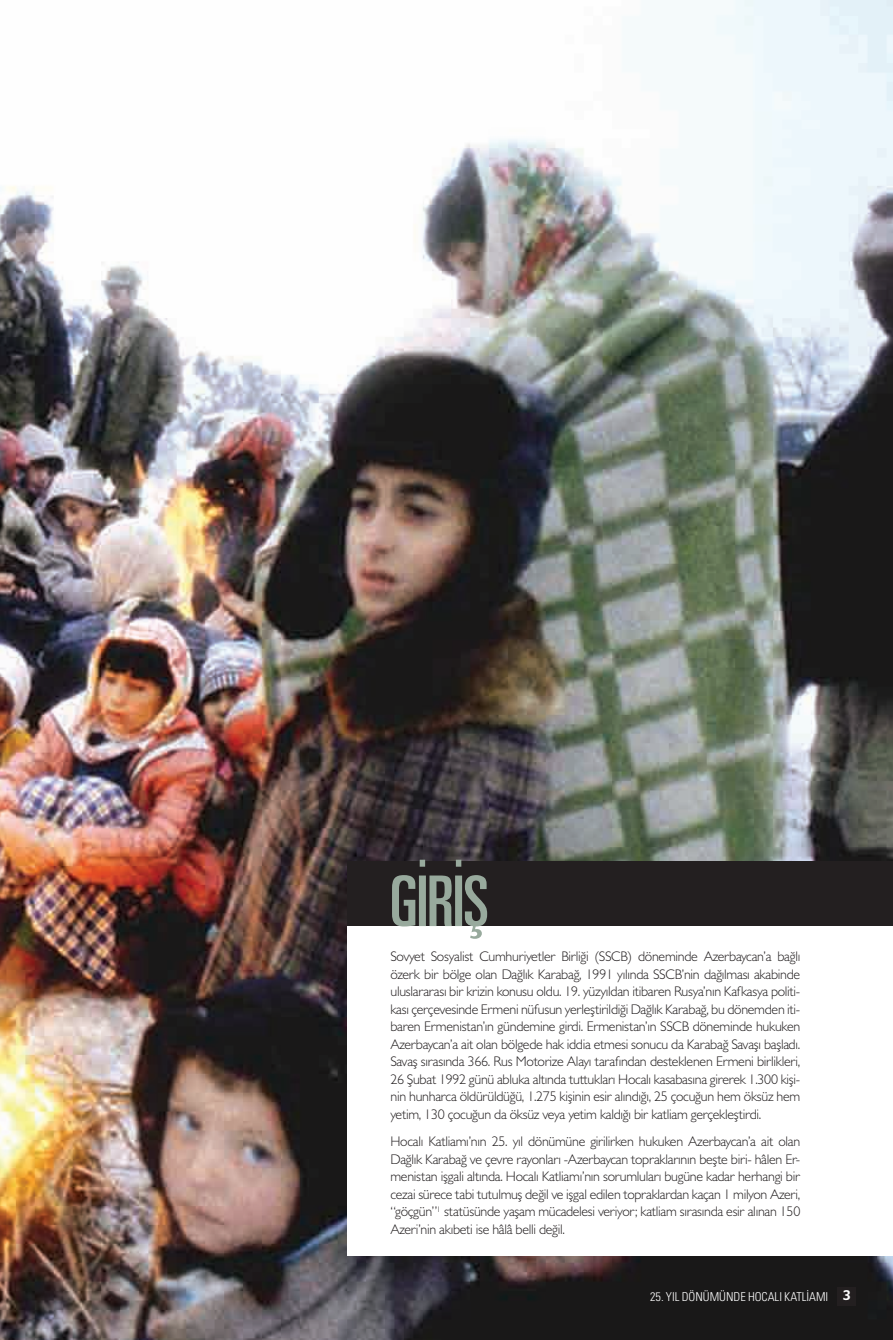
<style>
.page{position:relative;width:893px;height:1340px;background:#fff}
.page>*{position:absolute;margin:0;border:0;box-sizing:border-box;transform-origin:0 0}
.t1{font:ultra-condensed 70px "Univers LT Std";letter-spacing:-.02em;color:#98aa9d}
.t2{font:300 14px/17.5px "Gill Sans MT Pro";letter-spacing:-.02em;color:#231f20;text-align:justify}
.t3{font:300 condensed 12.25px "Univers LT Std";color:#fff}
.s1{font-family:"Stag Sans";font-weight:500;font-stretch:normal;font-size:14px}
</style>
<div class="page">
<img style="left:0;top:0;width:893px;height:1339px">
<div style="left:838px;top:1286px;width:18px;height:19px;background:#231f20"></div>
<div style="left:347px;top:920px;width:546px;height:336px;background:#fff"></div>
<div style="left:347px;top:861px;width:546px;height:64px;background:#231f20"></div>
<h1 class="t1" style="left:389px;top:859px;width:101px">GİRİŞ</h1>
<p class="t2" style="left:390px;top:947px;width:411px">Sovyet Sosyalist Cumhuriyetler Birliği (SSCB) döneminde Azerbaycan’a bağlı özerk bir bölge olan Dağlık Karabağ, 1991 yılında SSCB’nin dağılması akabinde uluslararası bir krizin konusu oldu. 19. yüzyıldan itibaren Rusya’nın Kafkasya politi&shy;kası çerçevesinde Ermeni nüfusun yerleştirildiği Dağlık Karabağ, bu dönemden iti&shy;baren Ermenistan’ın gündemine girdi. Ermenistan’ın SSCB döneminde hukuken Azerbaycan’a ait olan bölgede hak iddia etmesi sonucu da Karabağ Savaşı başladı.<br>Savaş sırasında 366. Rus Motorize Alayı tarafından desteklenen Ermeni birlikleri, 26 Şubat 1992 günü abluka altında tuttukları Hocalı kasabasına girerek 1.300 kişi&shy;nin hunharca öldürüldüğü, 1.275 kişinin esir alındığı, 25 çocuğun hem öksüz hem yetim, 130 çocuğun da öksüz veya yetim kaldığı bir katliam gerçekleştirdi.</p>
<p class="t2" style="left:390px;top:1132px;width:411px">Hocalı Katliamı’nın 25. yıl dönümüne girilirken hukuken Azerbaycan’a ait olan Dağlık Karabağ ve çevre rayonları -Azerbaycan topraklarının beşte biri- hâlen Er&shy;menistan işgali altında. Hocalı Katliamı’nın sorumluları bugüne kadar herhangi bir cezai sürece tabi tutulmuş değil ve işgal edilen topraklardan kaçan 1 milyon Azeri, “göçgün”<sup>1</sup> statüsünde yaşam mücadelesi veriyor; katliam sırasında esir alınan 150<br>Azeri’nin akıbeti ise hâlâ belli değil.</p>
<p class="t3" style="left:650px;top:1289px;width:202px">25. YIL DÖNÜMÜNDE HOCALI KATLİAMI <span class="s1">3</span></p>
</div>
